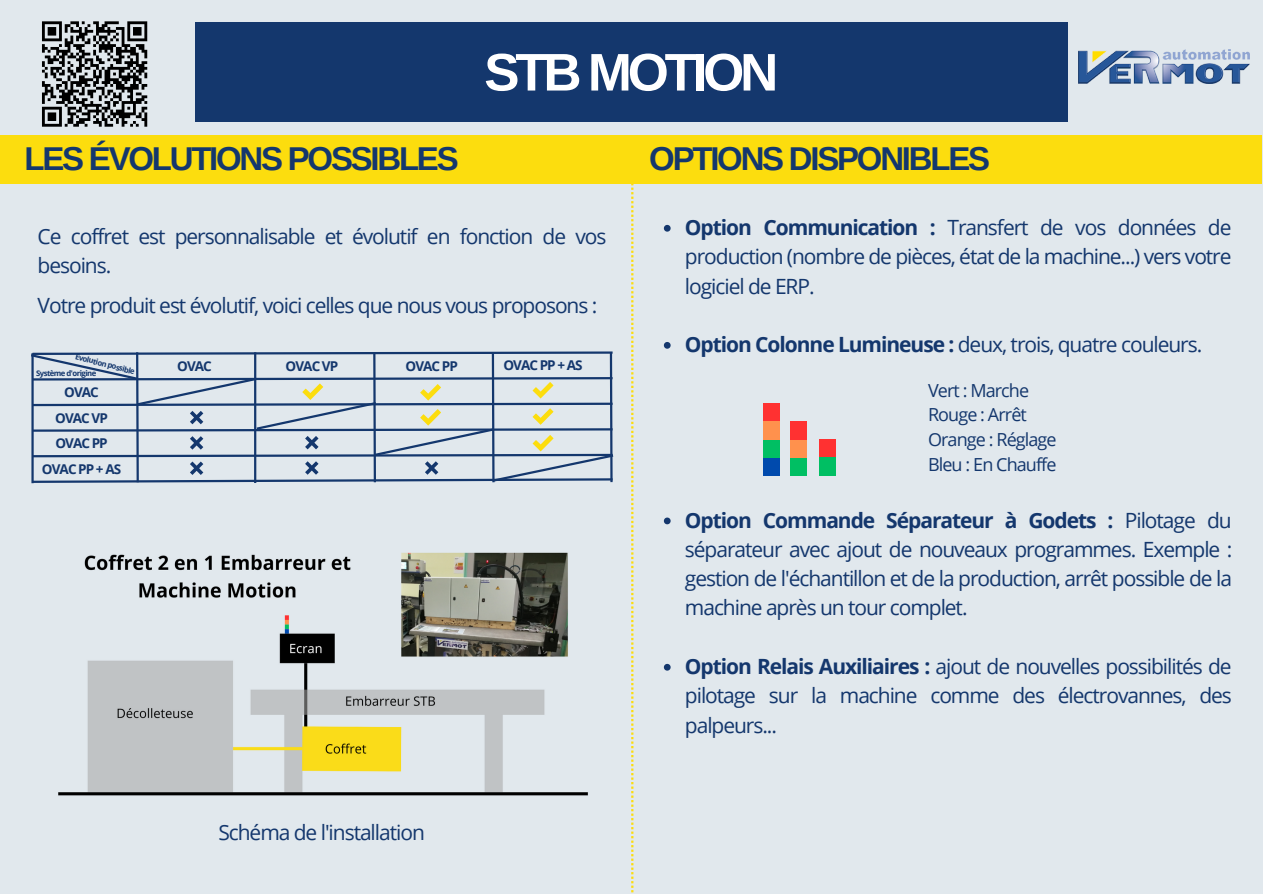
<style>
.page{position:relative;width:1263px;height:894px;background:#fff}
.page>*{position:absolute;margin:0;border:0;box-sizing:border-box;transform-origin:0 0}
.t1{font:700 52.95px "Arimo";letter-spacing:-.08em;color:#fff}
.t2{font:700 33px "Arimo";letter-spacing:-.065em;color:#14376d}
.t3{font:21px/29.2px "Open Sans";letter-spacing:-.05em;color:#14376d;text-align:justify}
.t4{font:18px "Open Sans";letter-spacing:-.05em;color:#14376d}
.t5{font:700 13.5px "Open Sans";letter-spacing:-.07em;color:#14376d}
.t6{font:700 7.8px "Open Sans";letter-spacing:-.07em;color:#14376d}
.s1{font-weight:700}
</style>
<div class="page">
<div style="left:0;top:0;width:1263px;height:893px;background:#e1e8ed"></div>
<div style="left:0;top:136px;width:1262px;height:47px;background:#fcdd0e"></div>
<svg style="left:631px;top:183px;width:2px;height:710px"></svg>
<div style="left:195px;top:22px;width:873px;height:99px;background:#14376d"></div>
<img style="left:1078px;top:50px;width:171px;height:33px">
<svg style="left:31px;top:351px;width:583px;height:133px"></svg>
<svg style="left:664px;top:225px;width:7px;height:6px"></svg>
<svg style="left:664px;top:342px;width:7px;height:6px"></svg>
<svg style="left:664px;top:517px;width:7px;height:7px"></svg>
<svg style="left:664px;top:663px;width:7px;height:7px"></svg>
<div style="left:763px;top:457px;width:16px;height:18px;background:#004aad"></div>
<div style="left:763px;top:403px;width:16px;height:18px;background:#ff3131"></div>
<div style="left:763px;top:439px;width:16px;height:18px;background:#00bf63"></div>
<div style="left:763px;top:421px;width:16px;height:18px;background:#ff914d"></div>
<div style="left:819px;top:439px;width:16px;height:18px;background:#ff3131"></div>
<div style="left:819px;top:457px;width:16px;height:18px;background:#00bf63"></div>
<div style="left:791px;top:457px;width:16px;height:18px;background:#00bf63"></div>
<div style="left:791px;top:439px;width:16px;height:18px;background:#ff914d"></div>
<div style="left:791px;top:421px;width:16px;height:18px;background:#ff3131"></div>
<img style="left:58px;top:552px;width:530px;height:244px">
<svg style="left:42px;top:21px;width:106px;height:106px"></svg>
<p class="t2" style="left:25px;top:140px;width:436px">LES ÉVOLUTIONS POSSIBLES</p>
<p class="t1" style="left:484px;top:43px;width:296px">STB MOTION</p>
<p class="t2" style="left:649px;top:140px;width:342px">OPTIONS DISPONIBLES</p>
<p class="t3" style="left:38px;top:221px;width:570px">Ce coffret est personnalisable et évolutif en fonction de vos besoins.</p>
<p class="t3" style="left:38px;top:290px;width:561px">Votre produit est évolutif, voici celles que nous vous proposons :</p>
<p class="t6" style="left:77px;top:351px;width:63px;rotate:14deg">Evolution possible</p>
<p class="t6" style="left:36px;top:367px;width:62px">Système d'origine</p>
<p class="t5" style="left:64px;top:382px;width:36px">OVAC</p>
<p class="t5" style="left:55px;top:408px;width:54px">OVAC VP</p>
<p class="t5" style="left:55px;top:433px;width:54px">OVAC PP</p>
<p class="t5" style="left:42px;top:459px;width:81px">OVAC PP + AS</p>
<p class="t5" style="left:177px;top:356px;width:36px">OVAC</p>
<p class="t5" style="left:286px;top:356px;width:54px">OVAC VP</p>
<p class="t5" style="left:406px;top:356px;width:54px">OVAC PP</p>
<p class="t5" style="left:503px;top:355px;width:81px">OVAC PP + AS</p>
<p class="t3" style="left:218px;top:817px;width:208px">Schéma de l'installation</p>
<p class="t3" style="left:685px;top:212px;width:548px"><span class="s1">Option Communication :</span> Transfert de vos données de production (nombre de pièces, état de la machine...) vers votre logiciel de ERP.</p>
<p class="t3" style="left:685px;top:329px;width:519px"><span class="s1">Option Colonne Lumineuse :</span> deux, trois, quatre couleurs.</p>
<p class="t4" style="left:928px;top:377px;width:103px">Vert : Marche</p>
<p class="t4" style="left:928px;top:402px;width:100px">Rouge : Arrêt</p>
<p class="t4" style="left:928px;top:426px;width:130px">Orange : Réglage</p>
<p class="t4" style="left:928px;top:451px;width:130px">Bleu : En Chauffe</p>
<p class="t3" style="left:685px;top:504px;width:549px"><span class="s1">Option Commande Séparateur à Godets :</span> Pilotage du séparateur avec ajout de nouveaux programmes. Exemple : gestion de l'échantillon et de la production, arrêt possible de la machine après un tour complet.</p>
<p class="t3" style="left:685px;top:651px;width:548px"><span class="s1">Option Relais Auxiliaires :</span> ajout de nouvelles possibilités de pilotage sur la machine comme des électrovannes, des palpeurs...</p>
</div>
